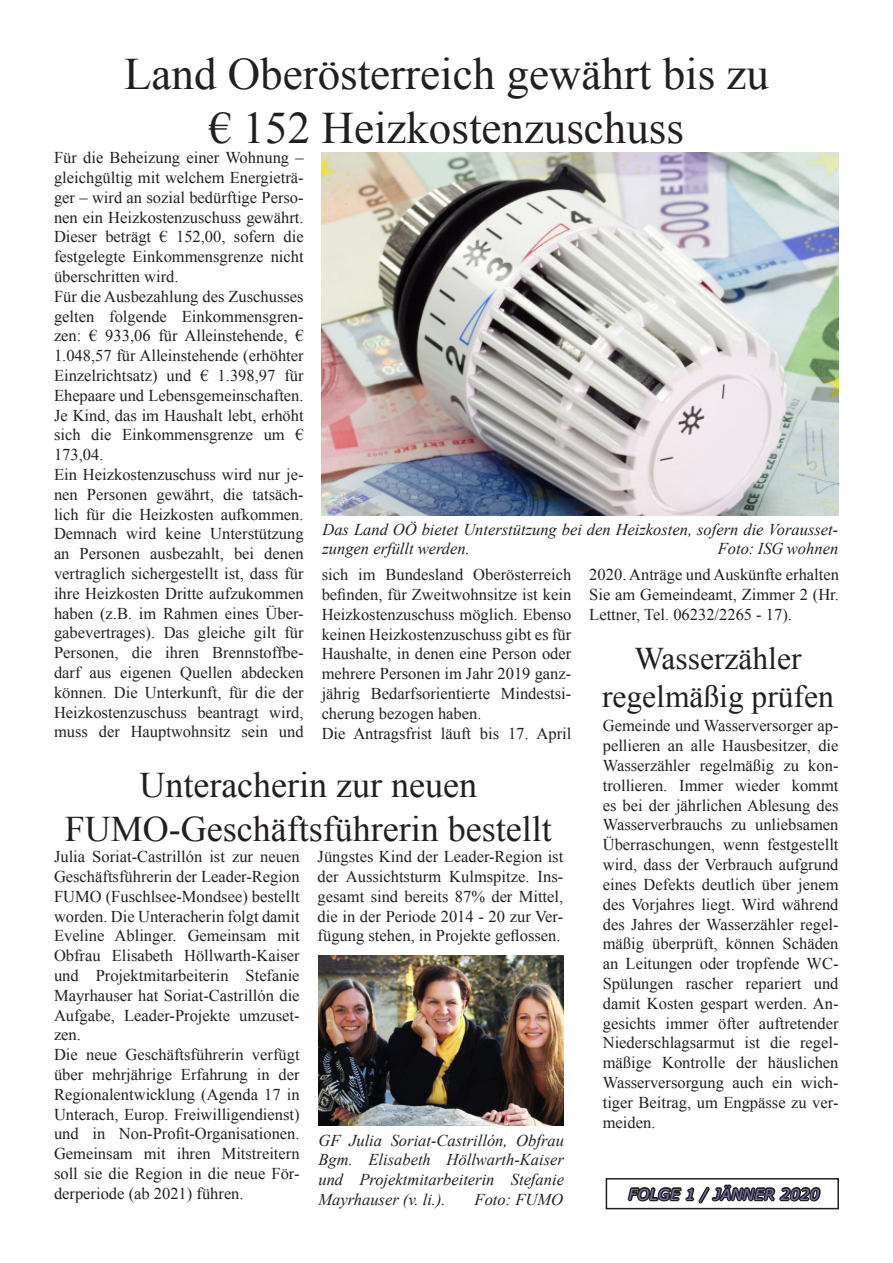
<style>
.page{position:relative;width:893px;height:1263px;background:#fff}
.page>*{position:absolute;margin:0;border:0;box-sizing:border-box;transform-origin:0 0}
.Grundtext{font:45px "Times New Roman";color:#231f20}
.t1{font:36px "Times New Roman";color:#231f20}
.t2{font:31.5px "Times New Roman";color:#231f20}
.Grundtext-2{font:16.5px/19.8px "Times New Roman";color:#231f20;text-align:justify}
.t3{font:italic 16.5px/19.8px "Times New Roman";color:#231f20;text-align:justify}
.Überschriften_klein{font:italic 15px "Verdana";letter-spacing:.02em;color:#7477b0}
</style>
<div class="page">
<div style="left:606px;top:1178px;width:233px;height:31px;border:2px solid #231f20"></div>
<svg style="left:625px;top:1178px;width:198px;height:31px"></svg>
<img style="left:318px;top:956px;width:246px;height:169px">
<img style="left:322px;top:153px;width:517px;height:363px">
<p class="Grundtext" style="left:124px;top:43px;width:646px">Land Oberösterreich gewährt bis zu</p>
<p class="Grundtext" style="left:209px;top:97px;width:476px">€ 152 Heizkostenzuschuss</p>
<p class="Grundtext-2" style="left:54px;top:147px;width:251px">Für die Beheizung einer Wohnung – gleichgültig mit welchem Energieträ&shy;ger – wird an sozial bedürftige Perso&shy;nen ein Heizkostenzuschuss gewährt.<br>Dieser beträgt € 152,00, sofern die festgelegte Einkommensgrenze nicht überschritten wird.</p>
<p class="Grundtext-2" style="left:54px;top:286px;width:251px">Für die Ausbezahlung des Zuschusses gelten folgende Einkommensgren&shy;zen: € 933,06 für Alleinstehende, € 1.048,57 für Alleinstehende (erhöhter Einzelrichtsatz) und € 1.398,97 für Ehepaare und Lebensgemeinschaften.<br>Je Kind, das im Haushalt lebt, erhöht sich die Einkommensgrenze um € 173,04.</p>
<p class="Grundtext-2" style="left:54px;top:464px;width:251px">Ein Heizkostenzuschuss wird nur je&shy;nen Personen gewährt, die tatsäch&shy;lich für die Heizkosten aufkommen.<br>Demnach wird keine Unterstützung an Personen ausbezahlt, bei denen vertraglich sichergestellt ist, dass für ihre Heizkosten Dritte aufzukommen haben (z.B. im Rahmen eines Über&shy;gabevertrages). Das gleiche gilt für Personen, die ihren Brennstoffbe&shy;darf aus eigenen Quellen abdecken können. Die Unterkunft, für die der Heizkostenzuschuss beantragt wird, muss der Hauptwohnsitz sein und</p>
<p class="t3" style="left:322px;top:519px;width:517px">Das Land OÖ bietet Unterstützung bei den Heizkosten, sofern die Vorausset&shy;zungen erfüllt werden.</p>
<p class="t3" style="left:718px;top:539px;width:122px">Foto: ISG wohnen</p>
<p class="Grundtext-2" style="left:322px;top:564px;width:251px">sich im Bundesland Oberösterreich befinden, für Zweitwohnsitze ist kein Heizkostenzuschuss möglich. Ebenso keinen Heizkostenzuschuss gibt es für Haushalte, in denen eine Person oder mehrere Personen im Jahr 2019 ganz&shy;jährig Bedarfsorientierte Mindestsi&shy;cherung bezogen haben.</p>
<p class="Grundtext-2" style="left:322px;top:723px;width:251px">Die Antragsfrist läuft bis 17. April</p>
<p class="Grundtext-2" style="left:589px;top:564px;width:251px">2020. Anträge und Auskünfte erhalten Sie am Gemeindeamt, Zimmer 2 (Hr.<br>Lettner, Tel. 06232/2265 - 17).</p>
<p class="t2" style="left:634px;top:638px;width:169px">Wasserzähler</p>
<p class="t2" style="left:602px;top:675px;width:233px">regelmäßig prüfen</p>
<p class="Grundtext-2" style="left:603px;top:716px;width:237px">Gemeinde und Wasserversorger ap&shy;pellieren an alle Hausbesitzer, die Wasserzähler regelmäßig zu kon&shy;trollieren. Immer wieder kommt es bei der jährlichen Ablesung des Wasserverbrauchs zu unliebsamen Überraschungen, wenn festgestellt wird, dass der Verbrauch aufgrund eines Defekts deutlich über jenem des Vorjahres liegt. Wird während des Jahres der Wasserzähler regel&shy;mäßig überprüft, können Schäden an Leitungen oder tropfende WC-Spülungen rascher repariert und damit Kosten gespart werden. An&shy;gesichts immer öfter auftretender Niederschlagsarmut ist die regel&shy;mäßige Kontrolle der häuslichen Wasserversorgung auch ein wich&shy;tiger Beitrag, um Engpässe zu ver&shy;meiden.</p>
<p class="t1" style="left:139px;top:761px;width:339px">Unteracherin zur neuen</p>
<p class="t1" style="left:65px;top:804px;width:488px">FUMO-Geschäftsführerin bestellt</p>
<p class="Grundtext-2" style="left:54px;top:846px;width:247px">Julia Soriat-Castrillón ist zur neuen Geschäftsführerin der Leader-Region FUMO (Fuschlsee-Mondsee) bestellt worden. Die Unteracherin folgt damit Eveline Ablinger. Gemeinsam mit Obfrau Elisabeth Höllwarth-Kaiser und Projektmitarbeiterin Stefanie Mayrhauser hat Soriat-Castrillón die Aufgabe, Leader-Projekte umzuset&shy;zen.</p>
<p class="Grundtext-2" style="left:54px;top:1044px;width:247px">Die neue Geschäftsführerin verfügt über mehrjährige Erfahrung in der Regionalentwicklung (Agenda 17 in Unterach, Europ. Freiwilligendienst) und in Non-Profit-Organisationen.<br>Gemeinsam mit ihren Mitstreitern soll sie die Region in die neue För&shy;derperiode (ab 2021) führen.</p>
<p class="Grundtext-2" style="left:318px;top:846px;width:247px">Jüngstes Kind der Leader-Region ist der Aussichtsturm Kulmspitze. Ins&shy;gesamt sind bereits 87% der Mittel, die in der Periode 2014 - 20 zur Ver&shy;fügung stehen, in Projekte geflossen.</p>
<p class="t3" style="left:318px;top:1130px;width:247px">GF Julia Soriat-Castrillón, Obfrau Bgm. Elisabeth Höllwarth-Kaiser und Projektmitarbeiterin Stefanie Mayrhauser (v. li.).</p>
<p class="Überschriften_klein" style="left:629px;top:1184px;width:192px">FOLGE 1 / JÄNNER 2020</p>
<p class="t3" style="left:475px;top:1189px;width:90px">Foto: FUMO</p>
</div>
